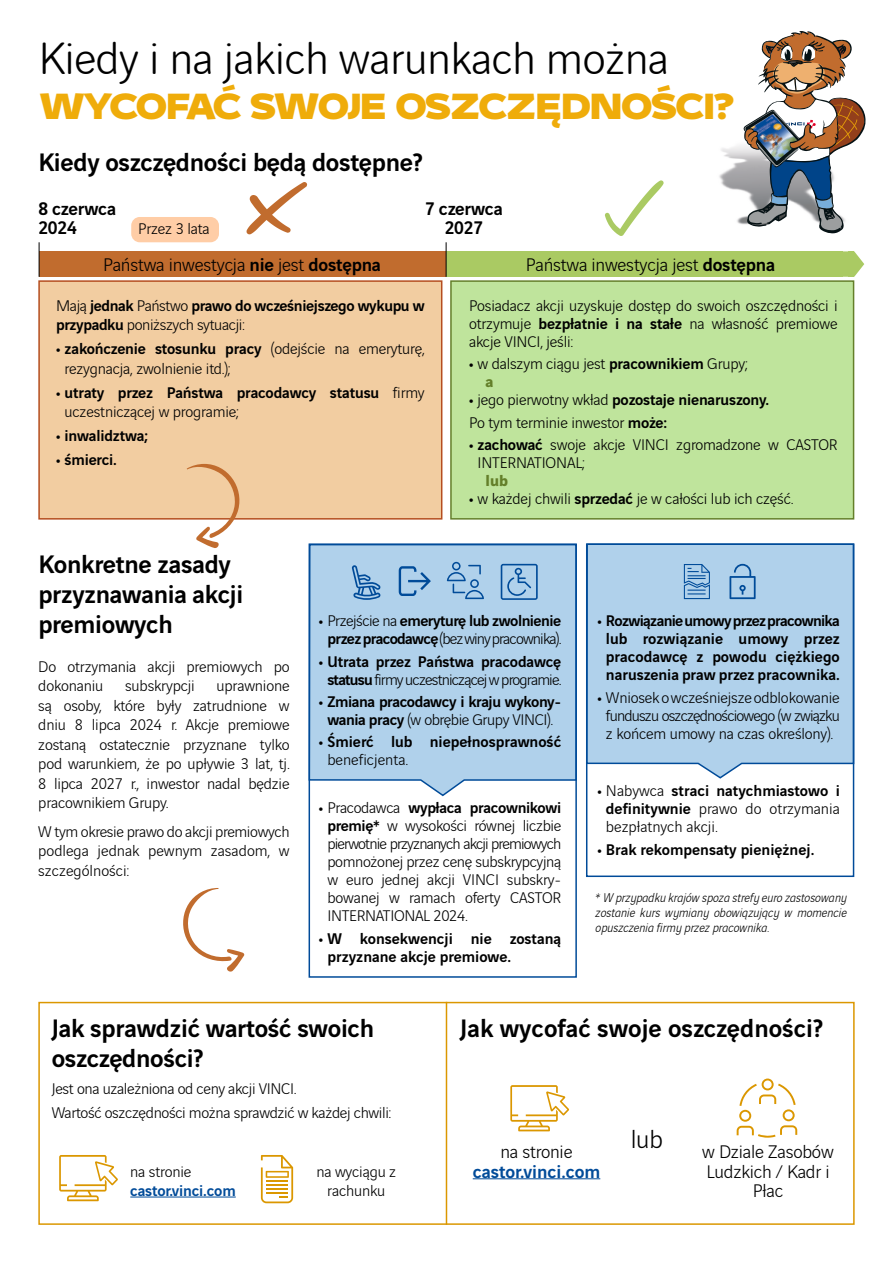
<style>
.page{position:relative;width:893px;height:1263px;background:#fff}
.page>*{position:absolute;margin:0;border:0;box-sizing:border-box;transform-origin:0 0}
.t1{font:300 48px "Vinci Rounded";letter-spacing:-.01em;color:#000}
.t2{font:900 39px "Vinci Sans Expanded";letter-spacing:-.06em;color:#efac0a}
.t3{font:500 27px/30px "Vinci Sans";letter-spacing:-.01em;color:#000}
.t4{font:300 27px "Vinci Sans";color:#000}
.t5{font:300 19.5px/19.5px "Vinci Sans";letter-spacing:-.01em;color:#000;text-align:center}
.t6{font:500 19.5px/19.5px "Vinci Sans";letter-spacing:-.01em;color:#000}
.t7{font:500 19.5px "Vinci Sans";color:#004b99}
.t8{font:300 16.5px/18px "Vinci Sans";letter-spacing:-.01em;color:#000}
.t9{font:500 16.5px/18px "Vinci Sans";letter-spacing:-.01em;color:#000}
.t10{font:500 16.5px/18px "Vinci Sans";letter-spacing:-.03em;color:#000;text-align:center}
.t11{font:500 16.5px "Vinci Sans";letter-spacing:-.01em;color:#004b99}
.t12{font:700 16.5px "Vinci Sans";color:#647f2a}
.t13{font:italic 300 13.5px/15px "Vinci Sans";color:#000;text-align:justify}
.s1{font-weight:500}
.s2{font-weight:300}
.s3{font-weight:700}
.s4{font-weight:700;color:#647f2a}
</style>
<div class="page">
<div style="left:38px;top:1002px;width:817px;height:223px;border:2px solid #db9700"></div>
<hr style="left:446px;top:1002px;width:1px;height:223px;background:#db9700">
<svg style="left:308px;top:543px;width:266px;height:254px"></svg>
<svg style="left:589px;top:543px;width:266px;height:236px"></svg>
<div style="left:586px;top:543px;width:268px;height:334px;border:2px solid #004b99"></div>
<div style="left:309px;top:543px;width:268px;height:435px;border:2px solid #004b99"></div>
<div style="left:38px;top:280px;width:404px;height:240px;background:#f2cda1;border:2px solid #b54d1f"></div>
<div style="left:450px;top:280px;width:404px;height:240px;background:#bfe49c;border:2px solid #647f2a"></div>
<div style="left:131px;top:217px;width:88px;height:25px;background:#ffcda6;border-radius:9px"></div>
<svg style="left:843px;top:251px;width:21px;height:26px"></svg>
<div style="left:39px;top:251px;width:409px;height:26px;background:#c16c2e"></div>
<div style="left:446px;top:251px;width:397px;height:26px;background:#aaca63"></div>
<hr style="left:39px;top:242px;width:1px;height:35px;background:#000">
<hr style="left:446px;top:242px;width:1px;height:35px;background:#000">
<svg style="left:510px;top:1085px;width:59px;height:46px"></svg>
<svg style="left:737px;top:1078px;width:60px;height:60px"></svg>
<svg style="left:261px;top:1155px;width:32px;height:48px"></svg>
<svg style="left:59px;top:1155px;width:59px;height:46px"></svg>
<img style="left:719px;top:145px;width:116px;height:89px">
<svg style="left:743px;top:31px;width:123px;height:202px"></svg>
<svg style="left:447px;top:562px;width:37px;height:37px"></svg>
<svg style="left:352px;top:565px;width:29px;height:35px"></svg>
<svg style="left:501px;top:564px;width:37px;height:36px"></svg>
<svg style="left:399px;top:566px;width:32px;height:30px"></svg>
<svg style="left:729px;top:564px;width:27px;height:35px"></svg>
<svg style="left:684px;top:564px;width:26px;height:35px"></svg>
<hr style="left:473px;top:1178px;width:127px;height:1px;background:#004b99">
<hr style="left:130px;top:1196px;width:106px;height:1px;background:#004b99">
<svg style="left:187px;top:464px;width:57px;height:84px"></svg>
<svg style="left:183px;top:888px;width:62px;height:84px"></svg>
<svg style="left:605px;top:180px;width:59px;height:56px"></svg>
<svg style="left:246px;top:182px;width:61px;height:53px"></svg>
<h1 class="t1" style="left:38px;top:24px;width:632px">Kiedy i na jakich warunkach można</h1>
<h2 class="t2" style="left:38px;top:75px;width:697px">WYCOFAĆ SWOJE OSZCZĘDNOŚCI?</h2>
<h3 class="t3" style="left:38px;top:144px;width:386px">Kiedy oszczędności będą dostępne?</h3>
<p class="t6" style="left:38px;top:197px;width:79px">8 czerwca<br>2024</p>
<p class="t5" style="left:103px;top:253px;width:279px">Państwa inwestycja <span class="s1">nie</span> jest <span class="s1">dostępna</span></p>
<p class="t8" style="left:138px;top:218px;width:73px">Przez 3 lata</p>
<p class="t6" style="left:425px;top:197px;width:79px;text-align:center">7 czerwca<br>2027</p>
<p class="t5" style="left:526px;top:253px;width:251px">Państwa inwestycja jest <span class="s1">dostępna</span></p>
<p class="t9" style="left:56px;top:294px;width:370px;line-height:19.5px"><span class="s2">Mają</span> jednak <span class="s2">Państwo</span> prawo do wcześniejszego wykupu w przypadku <span class="s2">poniższych sytuacji:</span></p>
<p class="t8" style="left:65px;top:338px;width:362px;line-height:19.5px;text-indent:-8px"><span class="s3">•</span> <span class="s1">zakończenie stosunku pracy</span> (odejście na emeryturę, rezygnacja, zwolnienie itd.);</p>
<p class="t9" style="left:65px;top:381px;width:362px;line-height:19.5px;text-indent:-8px"><span class="s3">•</span> utraty przez Państwa pracodawcy statusu <span class="s2">firmy uczestniczącej w programie;</span></p>
<p class="t9" style="left:56px;top:425px;width:94px"><span class="s3">•</span> inwalidztwa;</p>
<p class="t9" style="left:56px;top:449px;width:62px"><span class="s3">•</span> śmierci.</p>
<p class="t8" style="left:469px;top:295px;width:370px;text-align:justify">Posiadacz akcji uzyskuje dostęp do swoich oszczędności i otrzymuje <span class="s1">bezpłatnie i na stałe</span> na własność premiowe akcje VINCI, jeśli:</p>
<p class="t8" style="left:485px;top:353px;width:264px;text-indent:-16px"><span class="s3">•</span> w dalszym ciągu jest <span class="s1">pracownikiem</span> Grupy; <span class="s4">a</span></p>
<p class="t8" style="left:469px;top:387px;width:302px;line-height:22.2px"><span class="s3">•</span> jego pierwotny wkład <span class="s1">pozostaje nienaruszony.<br></span>Po tym terminie inwestor <span class="s1">może:</span></p>
<p class="t8" style="left:477px;top:434px;width:362px;text-indent:-8px"><span class="s3">•</span> <span class="s1">zachować</span> swoje akcje VINCI zgromadzone w CASTOR<br>INTERNATIONAL;</p>
<p class="t12" style="left:485px;top:467px;width:24px">lub</p>
<p class="t8" style="left:469px;top:488px;width:326px"><span class="s3">•</span> w każdej chwili <span class="s1">sprzedać</span> je w całości lub ich część.</p>
<h3 class="t3" style="left:38px;top:546px;width:206px">Konkretne zasady przyznawania akcji premiowych</h3>
<p class="t8" style="left:38px;top:655px;width:253px;line-height:19.5px">Do otrzymania akcji premiowych po dokonaniu</p>
<p class="t8" style="left:125px;top:676px;width:71px">subskrypcji</p>
<p class="t8" style="left:38px;top:675px;width:253px;line-height:19.5px;text-align:justify;text-indent:178px">uprawnione są osoby, które były zatrudnione w dniu 8 lipca 2024 r. Akcje premiowe zostaną ostatecznie przyznane tylko pod warunkiem, że po upływie 3 lat, tj.<br>8 lipca 2027 r., inwestor nadal będzie pracownikiem Grupy.</p>
<p class="t8" style="left:38px;top:820px;width:253px;line-height:19.5px;text-align:justify">W tym okresie prawo do akcji premiowych podlega jednak pewnym zasadom, w szczególności:</p>
<p class="t10" style="left:319px;top:610px;width:244px"><span class="s3">•</span> <span class="s2">Przejście na</span> emeryturę lub zwolnienie przez pracodawcę <span class="s2">(bez winy pracownika).</span></p>
<p class="t9" style="left:319px;top:651px;width:244px;text-align:center"><span class="s3">•</span> Utrata przez Państwa pracodawcę statusu <span class="s2">firmy uczestniczącej w programie.</span></p>
<p class="t9" style="left:319px;top:691px;width:244px;text-align:center"><span class="s3">•</span> Zmiana pracodawcy i kraju wykony&shy;wania pracy <span class="s2">(w obrębie Grupy VINCI).</span></p>
<p class="t9" style="left:327px;top:731px;width:235px;text-indent:-8px"><span class="s3">•</span> Śmierć lub niepełnosprawność <span class="s2">beneficjenta.</span></p>
<p class="t8" style="left:327px;top:798px;width:235px;text-align:justify;text-indent:-8px"><span class="s3">•</span> Pracodawca <span class="s1">wypłaca pracownikowi premię*</span> w wysokości równej liczbie pierwotnie przyznanych akcji premiowych pomnożonej przez cenę subskrypcyjną w euro jednej akcji VINCI subskry&shy;bowanej w ramach oferty CASTOR INTERNATIONAL 2024.</p>
<p class="t9" style="left:327px;top:928px;width:235px;text-indent:-8px"><span class="s3">•</span> W konsekwencji nie zostaną przyznane akcje premiowe.</p>
<p class="t9" style="left:597px;top:610px;width:244px;text-align:center"><span class="s3">•</span> Rozwiązanie umowy przez pracownika lub rozwiązanie umowy przez pracodawcę z powodu ciężkiego naruszenia praw przez pracownika.</p>
<p class="t8" style="left:597px;top:687px;width:244px;text-align:center"><span class="s3">•</span> Wniosek o wcześniejsze odblokowanie funduszu oszczędnościowego (w związku z końcem umowy na czas określony).</p>
<p class="t8" style="left:606px;top:780px;width:235px;text-align:justify;text-indent:-8px"><span class="s3">•</span> Nabywca <span class="s1">straci natychmiastowo i definitywnie</span> prawo do otrzymania bezpłatnych akcji.</p>
<p class="t9" style="left:597px;top:839px;width:218px"><span class="s3">•</span> Brak rekompensaty pieniężnej.</p>
<p class="t13" style="left:595px;top:889px;width:253px">* W przypadku krajów spoza strefy euro zastosowany zostanie kurs wymiany obowiązujący w momencie opuszczenia firmy przez pracownika.</p>
<h3 class="t3" style="left:52px;top:1011px;width:324px">Jak sprawdzić wartość swoich</h3>
<h3 class="t3" style="left:460px;top:1011px;width:364px">Jak wycofać swoje oszczędności?</h3>
<h3 class="t3" style="left:52px;top:1041px;width:153px">oszczędności?</h3>
<p class="t8" style="left:52px;top:1076px;width:341px;line-height:23.7px">Jest ona uzależniona od ceny akcji VINCI.<br>Wartość oszczędności można sprawdzić w każdej chwili:</p>
<p class="t5" style="left:500px;top:1140px;width:74px">na stronie</p>
<p class="t8" style="left:130px;top:1161px;width:63px">na stronie</p>
<p class="t7" style="left:473px;top:1156px;width:129px">castor.vinci.com</p>
<p class="t11" style="left:130px;top:1178px;width:107px">castor.vinci.com</p>
<p class="t8" style="left:316px;top:1160px;width:81px;line-height:19.5px;text-align:center">na wyciągu z rachunku</p>
<h3 class="t4" style="left:631px;top:1120px;width:34px">lub</h3>
<p class="t5" style="left:702px;top:1140px;width:133px">w Dziale Zasobów<br>Ludzkich / Kadr i<br>Płac</p>
</div>
